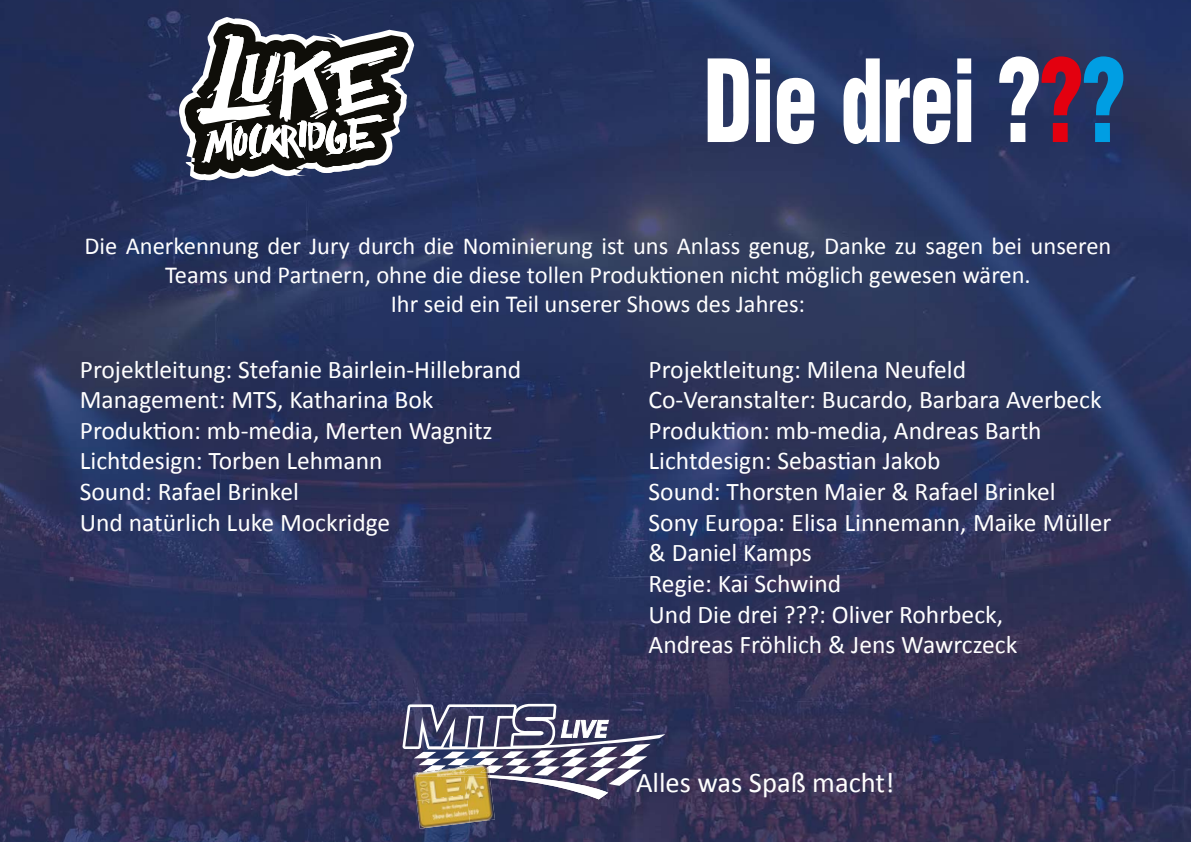
<style>
.page{position:relative;width:1191px;height:842px;background:#fff}
.page>*{position:absolute;margin:0;border:0;box-sizing:border-box;transform-origin:0 0}
.t1{font:28.6px "Calibri";color:#fff}
.t2{font:25.5px/30.6px "Calibri";color:#fff}
.t3{font:24.5px/29.4px "Calibri";color:#fff;text-align:center}
</style>
<div class="page">
<img style="left:0;top:0;width:917px;height:456px">
<img style="left:917px;top:0;width:274px;height:778px">
<img style="left:0;top:456px;width:452px;height:386px">
<img style="left:452px;top:456px;width:466px;height:322px">
<img style="left:488px;top:778px;width:703px;height:64px">
<img style="left:452px;top:822px;width:36px;height:20px">
<svg style="left:179px;top:17px;width:235px;height:163px"></svg>
<svg style="left:707px;top:58px;width:41px;height:84px"></svg>
<svg style="left:756px;top:58px;width:14px;height:84px"></svg>
<svg style="left:777px;top:78px;width:37px;height:66px"></svg>
<svg style="left:843px;top:58px;width:36px;height:86px"></svg>
<svg style="left:886px;top:78px;width:64px;height:66px"></svg>
<svg style="left:957px;top:58px;width:14px;height:84px"></svg>
<svg style="left:998px;top:56px;width:125px;height:86px;background:#5a577d"></svg>
<img style="left:470px;top:799px;width:25px;height:23px">
<img style="left:416px;top:799px;width:54px;height:30px">
<svg style="left:402px;top:704px;width:263px;height:95px"></svg>
<img style="left:417px;top:774px;width:73px;height:4px">
<img style="left:455px;top:792px;width:36px;height:1px">
<p class="t3" style="left:84px;top:231px;width:1028px">Die Anerkennung der Jury durch die Nominierung ist uns Anlass genug, Danke zu sagen bei unseren<br>Teams und Partnern, ohne die diese tollen Produktionen nicht möglich gewesen wären.<br>Ihr seid ein Teil unserer Shows des Jahres:</p>
<p class="t2" style="left:80px;top:354px;width:443px">Projektleitung: Stefanie Bairlein-Hillebrand Management: MTS, Katharina Bok Produktion: mb-media, Merten Wagnitz Lichtdesign: Torben Lehmann<br>Sound: Rafael Brinkel<br>Und natürlich Luke Mockridge</p>
<p class="t2" style="left:648px;top:354px;width:464px">Projektleitung: Milena Neufeld Co-Veranstalter: Bucardo, Barbara Averbeck Produktion: mb-media, Andreas Barth Lichtdesign: Sebastian Jakob<br>Sound: Thorsten Maier &amp; Rafael Brinkel Sony Europa: Elisa Linnemann, Maike Müller &amp; Daniel Kamps<br>Regie: Kai Schwind<br>Und Die drei ???: Oliver Rohrbeck,<br>Andreas Fröhlich &amp; Jens Wawrczeck</p>
<p class="t1" style="left:636px;top:765px;width:260px">Alles was Spaß macht!</p>
</div>
